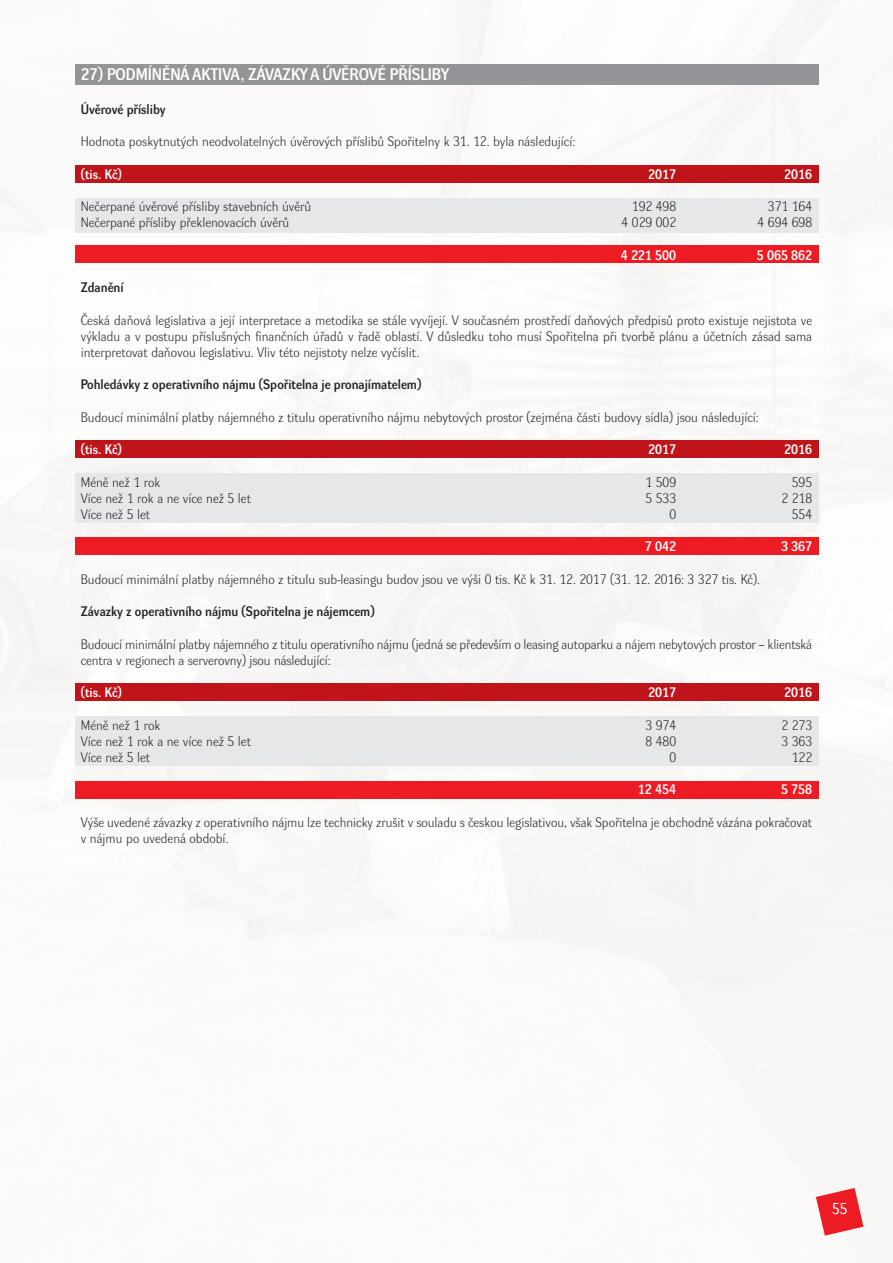
<style>
.page{position:relative;width:893px;height:1263px;background:#fff}
.page>*{position:absolute;margin:0;border:0;box-sizing:border-box;transform-origin:0 0}
.t1{font:16.5px "Dyna Grotesk DCE";color:#fff}
.t2{font:15px "Dyna Grotesk LCE";color:#fff}
.t3{font:13.5px/16.2px "Dyna Grotesk LCE";color:#231f20}
.t4{font:700 13.5px "Dyna Grotesk LCE";color:#231f20}
.t5{font:700 13.5px "Dyna Grotesk LCE";color:#fff}
</style>
<div class="page">
<img style="left:0;top:0;width:892px;height:1236px">
<div style="left:75px;top:165px;width:744px;height:18px;background:#c0141b"></div>
<div style="left:75px;top:246px;width:744px;height:17px;background:#ed1c24"></div>
<div style="left:75px;top:198px;width:744px;height:34px;background:#e6e7e8"></div>
<div style="left:75px;top:440px;width:744px;height:18px;background:#c0141b"></div>
<div style="left:75px;top:537px;width:744px;height:18px;background:#ed1c24"></div>
<div style="left:75px;top:473px;width:744px;height:50px;background:#e6e7e8"></div>
<div style="left:75px;top:683px;width:744px;height:18px;background:#c0141b"></div>
<div style="left:75px;top:781px;width:744px;height:17px;background:#ed1c24"></div>
<div style="left:75px;top:716px;width:744px;height:50px;background:#e6e7e8"></div>
<div style="left:75px;top:64px;width:744px;height:21px;background:#939598"></div>
<svg style="left:816px;top:1188px;width:47px;height:47px"></svg>
<p class="t1" style="left:81px;top:68px;width:370px">27) PODMÍNĚNÁ AKTIVA, ZÁVAZKY A ÚVĚROVÉ PŘÍSLIBY</p>
<p class="t4" style="left:81px;top:104px;width:86px">Úvěrové přísliby</p>
<p class="t3" style="left:81px;top:135px;width:496px">Hodnota poskytnutých neodvolatelných úvěrových příslibů Spořitelny k 31. 12. byla následující:</p>
<p class="t5" style="left:81px;top:169px;width:43px">(tis. Kč)</p>
<p class="t5" style="left:648px;top:169px;width:29px">2017</p>
<p class="t5" style="left:784px;top:169px;width:29px">2016</p>
<p class="t3" style="left:81px;top:199px;width:232px">Nečerpané úvěrové přísliby stavebních úvěrů</p>
<p class="t3" style="left:632px;top:199px;width:46px">192 498</p>
<p class="t3" style="left:768px;top:199px;width:46px">371 164</p>
<p class="t3" style="left:81px;top:216px;width:210px">Nečerpané přísliby překlenovacích úvěrů</p>
<p class="t3" style="left:621px;top:216px;width:56px">4 029 002</p>
<p class="t3" style="left:758px;top:216px;width:56px">4 694 698</p>
<p class="t5" style="left:621px;top:250px;width:57px">4 221 500</p>
<p class="t5" style="left:757px;top:250px;width:57px">5 065 862</p>
<p class="t4" style="left:81px;top:282px;width:44px">Zdanění</p>
<p class="t3" style="left:81px;top:313px;width:733px;text-align:justify">Česká daňová legislativa a její interpretace a metodika se stále vyvíjejí. V současném prostředí daňových předpisů proto existuje nejistota ve výkladu a v postupu příslušných finančních úřadů v řadě oblastí. V důsledku toho musí Spořitelna při tvorbě plánu a účetních zásad sama interpretovat daňovou legislativu. Vliv této nejistoty nelze vyčíslit.</p>
<p class="t4" style="left:81px;top:379px;width:342px">Pohledávky z operativního nájmu (Spořitelna je pronajímatelem)</p>
<p class="t3" style="left:81px;top:410px;width:679px">Budoucí minimální platby nájemného z titulu operativního nájmu nebytových prostor (zejména části budovy sídla) jsou následující:</p>
<p class="t5" style="left:81px;top:444px;width:43px">(tis. Kč)</p>
<p class="t5" style="left:648px;top:444px;width:29px">2017</p>
<p class="t5" style="left:784px;top:444px;width:29px">2016</p>
<p class="t3" style="left:81px;top:475px;width:81px">Méně než 1 rok</p>
<p class="t3" style="left:645px;top:475px;width:32px">1 509</p>
<p class="t3" style="left:792px;top:475px;width:22px">595</p>
<p class="t3" style="left:81px;top:491px;width:172px">Více než 1 rok a ne více než 5 let</p>
<p class="t3" style="left:645px;top:491px;width:32px">5 533</p>
<p class="t3" style="left:781px;top:491px;width:32px">2 218</p>
<p class="t3" style="left:81px;top:507px;width:71px">Více než 5 let</p>
<p class="t3" style="left:669px;top:507px;width:8px">0</p>
<p class="t3" style="left:792px;top:507px;width:22px">554</p>
<p class="t5" style="left:645px;top:541px;width:33px">7 042</p>
<p class="t5" style="left:781px;top:541px;width:33px">3 367</p>
<p class="t3" style="left:81px;top:572px;width:681px">Budoucí minimální platby nájemného z titulu sub-leasingu budov jsou ve výši 0 tis. Kč k 31. 12. 2017 (31. 12. 2016: 3 327 tis. Kč).</p>
<p class="t4" style="left:81px;top:606px;width:295px">Závazky z operativního nájmu (Spořitelna je nájemcem)</p>
<p class="t3" style="left:81px;top:637px;width:733px">Budoucí minimální platby nájemného z titulu operativního nájmu (jedná se především o leasing autoparku a nájem nebytových prostor – klientská centra v regionech a serverovny) jsou následující:</p>
<p class="t5" style="left:81px;top:687px;width:43px">(tis. Kč)</p>
<p class="t5" style="left:648px;top:687px;width:29px">2017</p>
<p class="t5" style="left:784px;top:687px;width:29px">2016</p>
<p class="t3" style="left:81px;top:718px;width:81px">Méně než 1 rok</p>
<p class="t3" style="left:645px;top:718px;width:32px">3 974</p>
<p class="t3" style="left:781px;top:718px;width:32px">2 273</p>
<p class="t3" style="left:81px;top:734px;width:172px">Více než 1 rok a ne více než 5 let</p>
<p class="t3" style="left:645px;top:734px;width:32px">8 480</p>
<p class="t3" style="left:781px;top:734px;width:32px">3 363</p>
<p class="t3" style="left:81px;top:750px;width:71px">Více než 5 let</p>
<p class="t3" style="left:669px;top:750px;width:8px">0</p>
<p class="t3" style="left:792px;top:750px;width:22px">122</p>
<p class="t5" style="left:638px;top:784px;width:40px">12 454</p>
<p class="t5" style="left:781px;top:784px;width:33px">5 758</p>
<p class="t3" style="left:81px;top:815px;width:733px">Výše uvedené závazky z operativního nájmu lze technicky zrušit v souladu s českou legislativou, však Spořitelna je obchodně vázána pokračovat v nájmu po uvedená období.</p>
<p class="t2" style="left:832px;top:1203px;width:17px">55</p>
</div>
